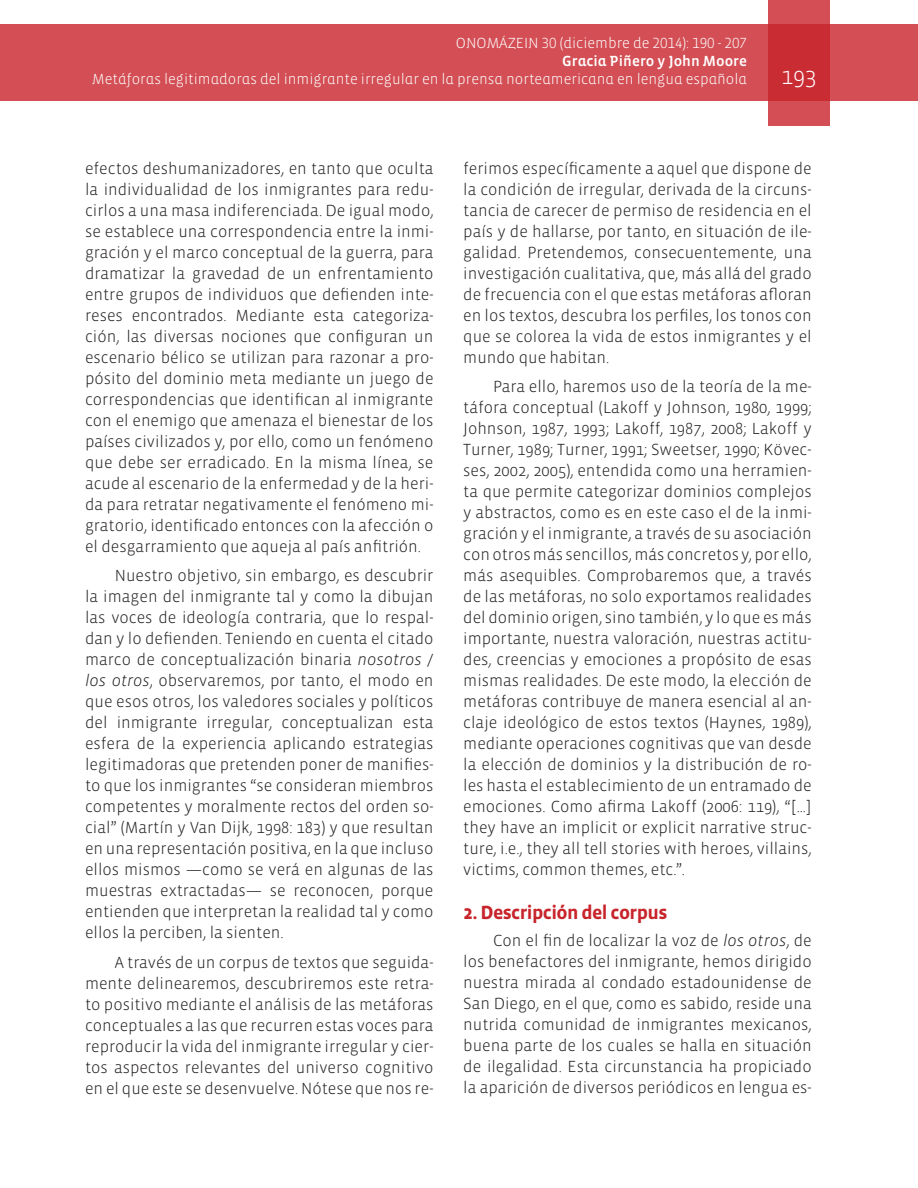
<style>
.page{position:relative;width:918px;height:1188px;background:#fff}
.page>*{position:absolute;margin:0;border:0;box-sizing:border-box;transform-origin:0 0}
.t1{font:300 24px "Vista Sans";color:#fff}
.t2{font:700 19.5px "Vista Sans";letter-spacing:-.03em;color:#c8242b}
.Textos{font:300 16.5px/21px "Vista Sans";color:#231f20;text-align:justify}
.t3{font:300 15px "Vista Sans Alt";color:#fff}
.t4{font:15px "Vista Sans Alt Med";color:#fff}
.s1{font-style:italic}
</style>
<div class="page">
<div style="left:0;top:25px;width:918px;height:76px;background:#d34f55"></div>
<svg style="left:768px;top:0;width:62px;height:126px;background:#cd3940"></svg>
<p class="t3" style="left:456px;top:36px;width:293px">ONOMÁZEIN 30 (diciembre de 2014): 190 - 207</p>
<p class="t4" style="left:562px;top:54px;width:186px">Gracia Piñero y John Moore</p>
<p class="t3" style="left:92px;top:72px;width:656px">Metáforas legitimadoras del inmigrante irregular en la prensa norteamericana en lengua española</p>
<h1 class="t1" style="left:781px;top:64px;width:37px">193</h1>
<p class="Textos" style="left:85px;top:158px;width:350px">efectos deshumanizadores, en tanto que oculta la individualidad de los inmigrantes para redu&shy;cirlos a una masa indiferenciada. De igual modo, se establece una correspondencia entre la inmi&shy;gración y el marco conceptual de la guerra, para dramatizar la gravedad de un enfrentamiento entre grupos de individuos que defienden inte&shy;reses encontrados. Mediante esta categoriza&shy;ción, las diversas nociones que configuran un escenario bélico se utilizan para razonar a pro&shy;pósito del dominio meta mediante un juego de correspondencias que identifican al inmigrante con el enemigo que amenaza el bienestar de los países civilizados y, por ello, como un fenómeno que debe ser erradicado. En la misma línea, se acude al escenario de la enfermedad y de la heri&shy;da para retratar negativamente el fenómeno mi&shy;gratorio, identificado entonces con la afección o el desgarramiento que aqueja al país anfitrión.</p>
<p class="Textos" style="left:85px;top:566px;width:350px;text-indent:30px">Nuestro objetivo, sin embargo, es descubrir la imagen del inmigrante tal y como la dibujan las voces de ideología contraria, que lo respal&shy;dan y lo defienden. Teniendo en cuenta el citado marco de conceptualización binaria <span class="s1">nosotros</span> / <span class="s1">los otros</span>, observaremos, por tanto, el modo en que esos otros, los valedores sociales y políticos del inmigrante irregular, conceptualizan esta esfera de la experiencia aplicando estrategias legitimadoras que pretenden poner de manifies&shy;to que los inmigrantes “se consideran miembros competentes y moralmente rectos del orden so&shy;cial” (Martín y Van Dijk, 1998: 183) y que resultan en una representación positiva, en la que incluso ellos mismos —como se verá en algunas de las muestras extractadas— se reconocen, porque entienden que interpretan la realidad tal y como ellos la perciben, la sienten.</p>
<p class="Textos" style="left:85px;top:952px;width:350px;text-indent:30px">A través de un corpus de textos que seguida&shy;mente delinearemos, descubriremos este retra&shy;to positivo mediante el análisis de las metáforas conceptuales a las que recurren estas voces para reproducir la vida del inmigrante irregular y cier&shy;tos aspectos relevantes del universo cognitivo en el que este se desenvuelve. Nótese que nos re-</p>
<p class="Textos" style="left:463px;top:158px;width:350px">ferimos específicamente a aquel que dispone de la condición de irregular, derivada de la circuns&shy;tancia de carecer de permiso de residencia en el país y de hallarse, por tanto, en situación de ile&shy;galidad. Pretendemos, consecuentemente, una investigación cualitativa, que, más allá del grado de frecuencia con el que estas metáforas afloran en los textos, descubra los perfiles, los tonos con que se colorea la vida de estos inmigrantes y el mundo que habitan.</p>
<p class="Textos" style="left:463px;top:377px;width:350px;text-indent:30px">Para ello, haremos uso de la teoría de la me&shy;táfora conceptual (Lakoff y Johnson, 1980, 1999; Johnson, 1987, 1993; Lakoff, 1987, 2008; Lakoff y Turner, 1989; Turner, 1991; Sweetser, 1990; Kövec&shy;ses, 2002, 2005), entendida como una herramien&shy;ta que permite categorizar dominios complejos y abstractos, como es en este caso el de la inmi&shy;gración y el inmigrante, a través de su asociación con otros más sencillos, más concretos y, por ello, más asequibles. Comprobaremos que, a través de las metáforas, no solo exportamos realidades del dominio origen, sino también, y lo que es más importante, nuestra valoración, nuestras actitu&shy;des, creencias y emociones a propósito de esas mismas realidades. De este modo, la elección de metáforas contribuye de manera esencial al an&shy;claje ideológico de estos textos (Haynes, 1989), mediante operaciones cognitivas que van desde la elección de dominios y la distribución de ro&shy;les hasta el establecimiento de un entramado de emociones. Como afirma Lakoff (2006: 119), “[…] they have an implicit or explicit narrative struc&shy;ture, i.e., they all tell stories with heroes, villains, victims, common themes, etc.”.</p>
<p class="t2" style="left:463px;top:902px;width:206px">2. Descripción del corpus</p>
<p class="Textos" style="left:463px;top:930px;width:350px;text-indent:30px">Con el fin de localizar la voz de <span class="s1">los otros</span>, de los benefactores del inmigrante, hemos dirigido nuestra mirada al condado estadounidense de San Diego, en el que, como es sabido, reside una nutrida comunidad de inmigrantes mexicanos, buena parte de los cuales se halla en situación de ilegalidad. Esta circunstancia ha propiciado la aparición de diversos periódicos en lengua es-</p>
</div>
